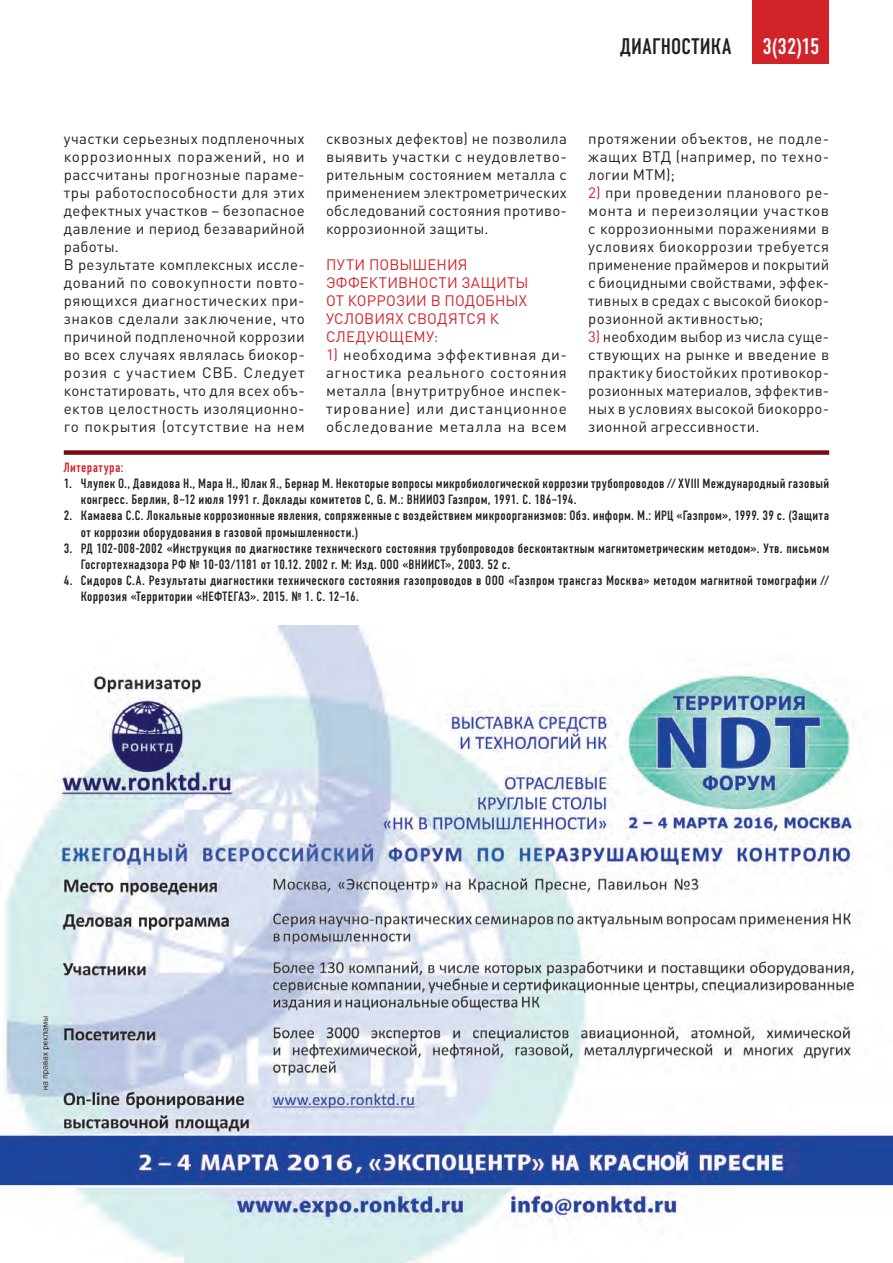
<style>
.page{position:relative;width:893px;height:1263px;background:#fff}
.page>*{position:absolute;margin:0;border:0;box-sizing:border-box;transform-origin:0 0}
.t1{font:22.5px "DIN Condensed C";letter-spacing:.02em;color:#231f20}
.t2{font:22.5px "DIN Condensed C";color:#fff}
.body{font:15px/18px "DIN Pro";letter-spacing:.025em;color:#231f20;text-align:justify}
.podzag_text{font:15px/18px "DIN Pro";letter-spacing:.01em;color:#d1232a}
.t3{font:13.5px/16.2px "DIN Condensed C";letter-spacing:.025em;color:#231f20}
.literatura_eng{font:13.5px "DIN Condensed C";letter-spacing:.035em;color:#d1232a}
.s1{color:#d1232a}
</style>
<div class="page">
<div style="left:753px;top:0;width:76px;height:64px;background:#d1232a"></div>
<div style="left:64px;top:450px;width:765px;height:5px;background:#770c0e"></div>
<img style="left:0;top:626px;width:893px;height:637px">
<h1 class="t1" style="left:620px;top:34px;width:112px">ДИАГНОСТИКА</h1>
<h1 class="t2" style="left:762px;top:34px;width:59px">3(32)15</h1>
<p class="body" style="left:64px;top:129px;width:242px">участки серьезных подпленочных коррозионных поражений, но и рассчитаны прогнозные параме&shy;тры работоспособности для этих дефектных участков – безопасное давление и период безаварийной работы.</p>
<p class="body" style="left:64px;top:255px;width:242px">В результате комплексных иссле&shy;дований по совокупности повто&shy;ряющихся диагностических при&shy;знаков сделали заключение, что причиной подпленочной коррозии во всех случаях являлась биокор&shy;розия с участием СВБ. Следует констатировать, что для всех объ&shy;ектов целостность изоляционно&shy;го покрытия (отсутствие на нем</p>
<p class="body" style="left:326px;top:129px;width:242px">сквозных дефектов) не позволила выявить участки с неудовлетво&shy;рительным состоянием металла с применением электрометрических обследований состояния противо&shy;коррозионной защиты.</p>
<p class="podzag_text" style="left:326px;top:255px;width:204px">ПУТИ ПОВЫШЕНИЯ<br>ЭФФЕКТИВНОСТИ ЗАЩИТЫ<br>ОТ КОРРОЗИИ В ПОДОБНЫХ<br>УСЛОВИЯХ СВОДЯТСЯ К<br>СЛЕДУЮЩЕМУ:</p>
<p class="body" style="left:326px;top:345px;width:242px"><span class="s1">1)</span> необходима эффективная ди&shy;агностика реального состояния металла (внутритрубное инспек&shy;тирование) или дистанционное обследование металла на всем</p>
<p class="body" style="left:588px;top:129px;width:242px">протяжении объектов, не подле&shy;жащих ВТД (например, по техно&shy;логии МТМ);</p>
<p class="body" style="left:588px;top:183px;width:242px"><span class="s1">2)</span> при проведении планового ре&shy;монта и переизоляции участков с коррозионными поражениями в условиях биокоррозии требуется применение праймеров и покрытий с биоцидными свойствами, эффек&shy;тивных в средах с высокой биокор&shy;розионной активностью;</p>
<p class="body" style="left:588px;top:327px;width:242px"><span class="s1">3)</span> необходим выбор из числа суще&shy;ствующих на рынке и введение в практику биостойких противокор&shy;розионных материалов, эффектив&shy;ных в условиях высокой биокорро&shy;зионной агрессивности.</p>
<p class="literatura_eng" style="left:64px;top:460px;width:61px">Литература:</p>
<p class="t3" style="left:81px;top:476px;width:750px;text-indent:-17px">1. Члупек О., Давидова Н., Мара Н., Юлак Я., Бернар М. Некоторые вопросы микробиологической коррозии трубопроводов // XVIII Международный газовый конгресс. Берлин, 8–12 июля 1991 г. Доклады комитетов С, G. М.: ВНИИОЭ Газпром, 1991. С. 186–194.</p>
<p class="t3" style="left:81px;top:508px;width:750px;text-indent:-17px">2. Камаева С.С. Локальные коррозионные явления, сопряженные с воздействием микроорганизмов: Обз. информ. М.: ИРЦ «Газпром», 1999. 39 с. (Защита от коррозии оборудования в газовой промышленности.)</p>
<p class="t3" style="left:81px;top:540px;width:750px;text-indent:-17px">3. РД 102-008-2002 «Инструкция по диагностике технического состояния трубопроводов бесконтактным магнитометрическим методом». Утв. письмом<br>Госгортехнадзора РФ № 10-03/1181 от 10.12. 2002 г. М: Изд. ООО «ВНИИСТ», 2003. 52 с.</p>
<p class="t3" style="left:81px;top:573px;width:750px;text-indent:-17px">4. Сидоров С.А. Результаты диагностики технического состояния газопроводов в ООО «Газпром трансгаз Москва» методом магнитной томографии //<br>Коррозия «Территории «НЕФТЕГАЗ». 2015. № 1. С. 12–16.</p>
</div>
